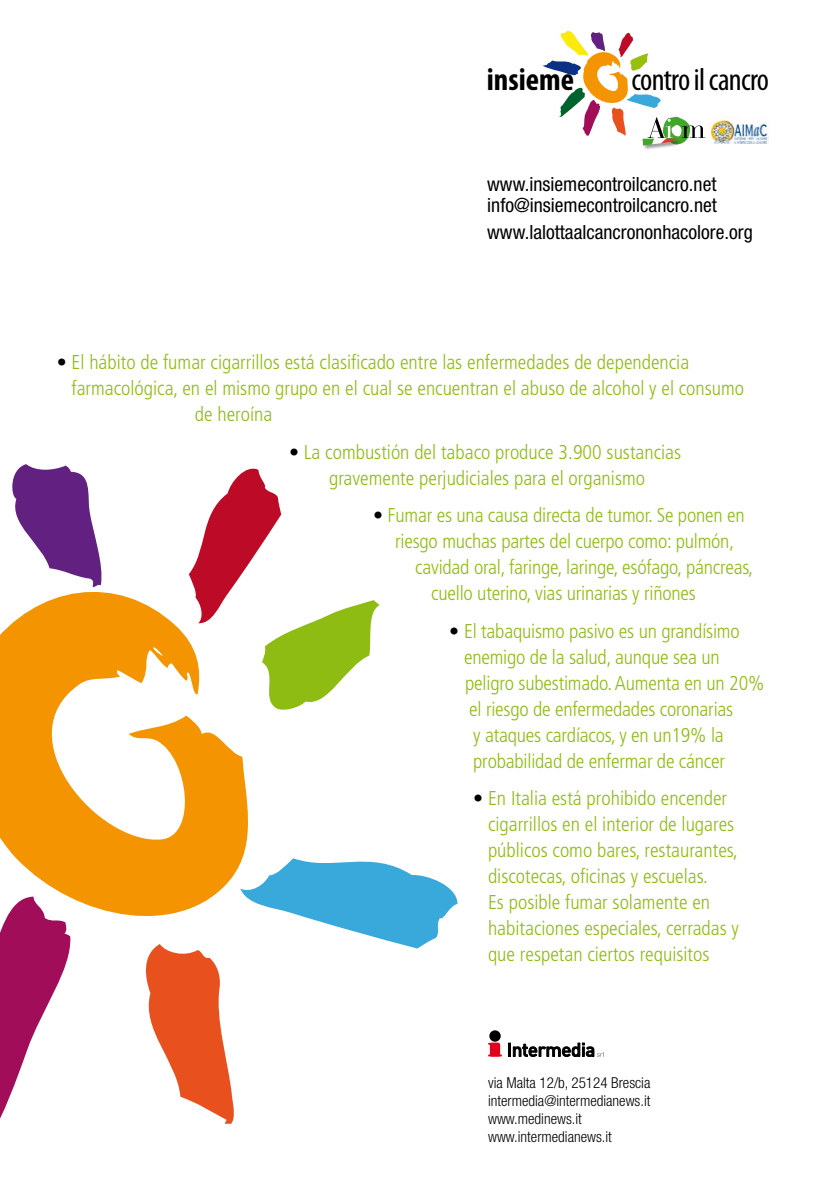
<style>
.page{position:relative;width:823px;height:1191px;background:#fff}
.page>*{position:absolute;margin:0;border:0;box-sizing:border-box;transform-origin:0 0}
.t1{font:condensed 31.8px "Myriad Pro";letter-spacing:-.02em;color:#000}
.t2{font:700 condensed 31.8px "Myriad Pro";color:#000}
.t3{font:300 condensed 20px/26px "Frutiger LT Std";color:#8fbc13;text-align:center}
.t4{font:condensed 19.6px/21px "Helvetica Neue LT Std";color:#000}
.t5{font:300 condensed 15px/18px "Helvetica Neue LT Std";color:#000}
.s1{color:#000}
</style>
<div class="page">
<div style="left:642px;top:139px;width:40px;height:12px;background:#000;opacity:.4"></div>
<svg style="left:543px;top:31px;width:161px;height:114px"></svg>
<img style="left:711px;top:117px;width:56px;height:26px">
<svg style="left:12px;top:464px;width:90px;height:108px"></svg>
<svg style="left:190px;top:468px;width:189px;height:242px"></svg>
<svg style="left:145px;top:858px;width:312px;height:265px"></svg>
<svg style="left:0;top:938px;width:71px;height:181px"></svg>
<svg style="left:0;top:572px;width:258px;height:366px"></svg>
<div style="left:489px;top:1030px;width:11px;height:11px;background:#000;border-radius:50%"></div>
<div style="left:489px;top:1042px;width:11px;height:14px;background:#e2001a;border-radius:2px"></div>
<svg style="left:508px;top:1042px;width:96px;height:14px"></svg>
<h1 class="t2" style="left:486px;top:60px;width:89px">insieme</h1>
<h1 class="t1" style="left:631px;top:61px;width:139px">contro il cancro</h1>
<p class="t4" style="left:487px;top:174px;width:231px">www.insiemecontroilcancro.net info@insiemecontroilcancro.net</p>
<p class="t4" style="left:487px;top:221px;width:267px">www.lalottaalcancrononhacolore.org</p>
<p class="t3" style="left:57px;top:350px;width:633px"><span class="s1">•</span> El hábito de fumar cigarrillos está clasificado entre las enfermedades de dependencia</p>
<p class="t3" style="left:71px;top:376px;width:673px">farmacológica, en el mismo grupo en el cual se encuentran el abuso de alcohol y el consumo</p>
<p class="t3" style="left:195px;top:402px;width:79px">de heroína</p>
<p class="t3" style="left:289px;top:439px;width:393px"><span class="s1">•</span> La combustión del tabaco produce 3.900 sustancias gravemente perjudiciales para el organismo</p>
<p class="t3" style="left:373px;top:502px;width:373px"><span class="s1">•</span> Fumar es una causa directa de tumor. Se ponen en</p>
<p class="t3" style="left:395px;top:528px;width:340px">riesgo muchas partes del cuerpo como: pulmón,</p>
<p class="t3" style="left:415px;top:554px;width:339px">cavidad oral, faringe, laringe, esófago, páncreas,</p>
<p class="t3" style="left:431px;top:580px;width:266px">cuello uterino, vias urinarias y riñones</p>
<p class="t3" style="left:449px;top:618px;width:292px"><span class="s1">•</span> El tabaquismo pasivo es un grandísimo</p>
<p class="t3" style="left:463px;top:644px;width:257px">enemigo de la salud, aunque sea un</p>
<p class="t3" style="left:465px;top:670px;width:300px">peligro subestimado. Aumenta en un 20%</p>
<p class="t3" style="left:469px;top:696px;width:265px">el riesgo de enfermedades coronarias</p>
<p class="t3" style="left:473px;top:722px;width:252px">y ataques cardíacos, y en un19% la</p>
<p class="t3" style="left:473px;top:748px;width:253px">probabilidad de enfermar de cáncer</p>
<p class="t3" style="left:487px;top:785px;width:252px;text-align:left;text-indent:-15px"><span class="s1">•</span> En Italia está prohibido encender cigarrillos en el interior de lugares públicos como bares, restaurantes, discotecas, oficinas y escuelas.<br>Es posible fumar solamente en habitaciones especiales, cerradas y que respetan ciertos requisitos</p>
<p class="t5" style="left:488px;top:1073px;width:164px">via Malta 12/b, 25124 Brescia intermedia@intermedianews.it www.medinews.it www.intermedianews.it</p>
</div>
